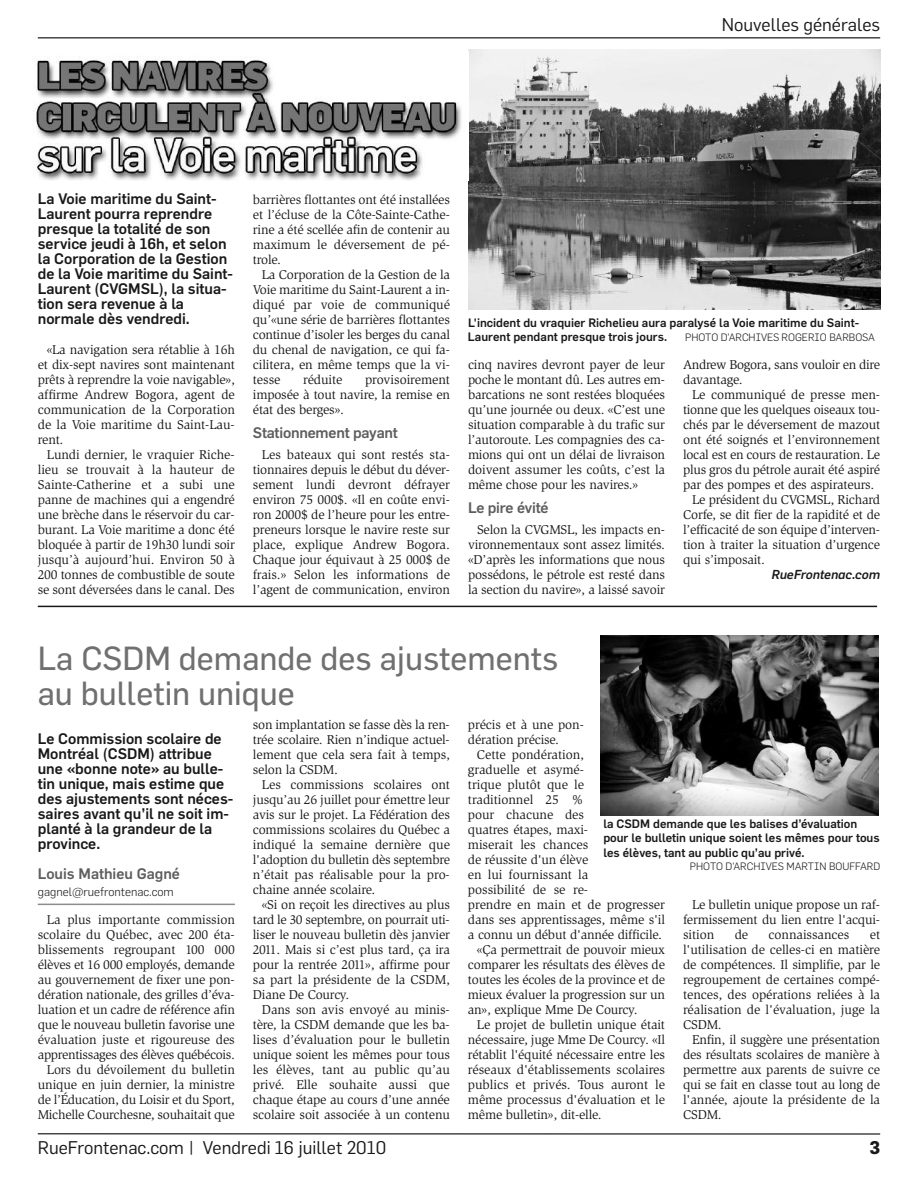
<style>
.page{position:relative;width:918px;height:1188px;background:#fff}
.page>*{position:absolute;margin:0;border:0;box-sizing:border-box;transform-origin:0 0}
.t1{font:32.85px/34.7px "Flama Basic";color:#707070}
.t2{font:18px "Flama";color:#191919}
.t3{font:700 18px "Flama";color:#191919}
.t4{font:500 15px/15px "Flama";color:#191919}
.t5{font:500 15px "Flama";letter-spacing:-.015em;color:#5e5e5e}
.t6{font:13.2px/15px "Slimbach Std";letter-spacing:-.015em;color:#191919;text-align:justify}
.t7{font:italic 500 12.75px "Flama";letter-spacing:-.005em;color:#191919}
.t8{font:500 12px/14.4px "Flama";color:#191919}
.t9{font:300 12px "Flama";color:#191919}
.t10{font:300 10.5px "Flama";color:#191919}
</style>
<div class="page">
<hr style="left:38px;top:37px;width:842px;height:2px;background:#474747">
<hr style="left:38px;top:1133px;width:842px;height:2px;background:#474747">
<hr style="left:38px;top:904px;width:197px;height:1px;background:#8c8c8c">
<img style="left:468px;top:50px;width:412px;height:259px">
<svg style="left:600px;top:635px;width:279px;height:1px"></svg>
<img style="left:600px;top:636px;width:279px;height:180px">
<img style="left:36px;top:60px;width:425px;height:120px">
<hr style="left:38px;top:606px;width:839px;height:1px;background:#191919">
<h2 class="t2" style="left:722px;top:16px;width:160px">Nouvelles générales</h2>
<p class="t4" style="left:38px;top:192px;width:197px">La Voie maritime du Saint-<br>Laurent pourra reprendre presque la totalité de son service jeudi à 16h, et selon la Corporation de la Gestion de la Voie maritime du Saint-<br>Laurent (CVGMSL), la situa&shy;tion sera revenue à la normale dès vendredi.</p>
<p class="t6" style="left:38px;top:343px;width:199px;text-indent:9px">«La navigation sera rétablie à 16h et dix-sept navires sont maintenant prêts à reprendre la voie navigable», affirme Andrew Bogora, agent de communication de la Corporation de la Voie maritime du Saint-Lau&shy;rent.</p>
<p class="t6" style="left:38px;top:448px;width:199px;text-indent:9px">Lundi dernier, le vraquier Riche&shy;lieu se trouvait à la hauteur de Sainte-Catherine et a subi une panne de machines qui a engendré une brèche dans le réservoir du car&shy;burant. La Voie maritime a donc été bloquée à partir de 19h30 lundi soir jusqu’à aujourd’hui. Environ 50 à 200 tonnes de combustible de soute se sont déversées dans le canal. Des</p>
<p class="t6" style="left:253px;top:193px;width:199px">barrières flottantes ont été installées et l’écluse de la Côte-Sainte-Cathe&shy;rine a été scellée afin de contenir au maximum le déversement de pé&shy;trole.</p>
<p class="t6" style="left:253px;top:268px;width:199px;text-indent:9px">La Corporation de la Gestion de la Voie maritime du Saint-Laurent a in&shy;diqué par voie de communiqué qu’«une série de barrières flottantes continue d’isoler les berges du canal du chenal de navigation, ce qui fa&shy;cilitera, en même temps que la vi&shy;tesse</p>
<p class="t6" style="left:303px;top:373px;width:41px">réduite</p>
<p class="t6" style="left:253px;top:373px;width:199px;text-indent:112px">provisoirement imposée à tout navire, la remise en état des berges».</p>
<p class="t5" style="left:253px;top:426px;width:147px">Stationnement payant</p>
<p class="t6" style="left:253px;top:448px;width:199px;text-indent:9px">Les bateaux qui sont restés sta&shy;tionnaires depuis le début du déver&shy;sement lundi devront défrayer environ 75 000$. «Il en coûte envi&shy;ron 2000$ de l’heure pour les entre&shy;preneurs lorsque le navire reste sur place, explique Andrew Bogora.<br>Chaque jour équivaut à 25 000$ de frais.» Selon les informations de l’agent de communication, environ</p>
<p class="t8" style="left:468px;top:316px;width:393px">L'incident du vraquier Richelieu aura paralysé la Voie maritime du Saint-<br>Laurent pendant presque trois jours.</p>
<p class="t10" style="left:685px;top:333px;width:191px">PHOTO D'ARCHIVES ROGERIO BARBOSA</p>
<p class="t6" style="left:468px;top:358px;width:199px">cinq navires devront payer de leur poche le montant dû. Les autres em&shy;barcations ne sont restées bloquées qu’une journée ou deux. «C’est une situation comparable à du trafic sur l’autoroute. Les compagnies des ca&shy;mions qui ont un délai de livraison doivent assumer les coûts, c’est la même chose pour les navires.»</p>
<p class="t5" style="left:468px;top:501px;width:82px">Le pire évité</p>
<p class="t6" style="left:468px;top:523px;width:199px;text-indent:9px">Selon la CVGMSL, les impacts en&shy;vironnementaux sont assez limités. «D’après les informations que nous possédons, le pétrole est resté dans la section du navire», a laissé savoir</p>
<p class="t6" style="left:683px;top:358px;width:199px">Andrew Bogora, sans vouloir en dire davantage.</p>
<p class="t6" style="left:692px;top:388px;width:189px">Le communiqué de presse men-</p>
<p class="t6" style="left:683px;top:403px;width:198px">tionne que les quelques oiseaux tou-</p>
<p class="t6" style="left:683px;top:418px;width:199px">chés par le déversement de mazout</p>
<p class="t6" style="left:683px;top:433px;width:199px">ont été soignés et l’environnement</p>
<p class="t6" style="left:683px;top:448px;width:199px">local est en cours de restauration. Le</p>
<p class="t6" style="left:683px;top:463px;width:199px">plus gros du pétrole aurait été aspiré</p>
<p class="t6" style="left:683px;top:478px;width:193px">par des pompes et des aspirateurs.</p>
<p class="t6" style="left:692px;top:493px;width:190px">Le président du CVGMSL, Richard</p>
<p class="t6" style="left:683px;top:508px;width:199px">Corfe, se dit fier de la rapidité et de</p>
<p class="t6" style="left:683px;top:523px;width:198px">l’efficacité de son équipe d’interven-</p>
<p class="t6" style="left:683px;top:538px;width:199px">tion à traiter la situation d’urgence</p>
<p class="t6" style="left:683px;top:553px;width:84px">qui s’imposait.</p>
<p class="t7" style="left:772px;top:568px;width:110px">RueFrontenac.com</p>
<h1 class="t1" style="left:38px;top:643px;width:522px">La CSDM demande des ajustements au bulletin unique</h1>
<p class="t4" style="left:38px;top:732px;width:197px">Le Commission scolaire de<br>Montréal (CSDM) attribue une «bonne note» au bulle&shy;tin unique, mais estime que des ajustements sont néces&shy;saires avant qu’il ne soit im&shy;planté à la grandeur de la province.</p>
<p class="t5" style="left:38px;top:867px;width:144px">Louis Mathieu Gagné</p>
<p class="t9" style="left:38px;top:886px;width:137px">gagnel@ruefrontenac.com</p>
<p class="t6" style="left:38px;top:913px;width:199px;text-align:right">La plus importante commission scolaire du Québec, avec 200 éta&shy;blissements regroupant 100 000 élèves et 16 000 employés, demande au gouvernement de fixer une pon&shy;dération nationale, des grilles d’éva&shy;luation et un cadre de référence afin que le nouveau bulletin favorise une évaluation juste et rigoureuse des apprentissages des élèves québécois.<br>Lors du dévoilement du bulletin unique en juin dernier, la ministre de l’Éducation, du Loisir et du Sport, Michelle Courchesne, souhaitait que</p>
<p class="t6" style="left:253px;top:718px;width:199px">son implantation se fasse dès la ren&shy;trée scolaire. Rien n’indique actuel&shy;lement que cela sera fait à temps, selon la CSDM.</p>
<p class="t6" style="left:253px;top:778px;width:199px;text-indent:9px">Les commissions scolaires ont jusqu’au 26 juillet pour émettre leur avis sur le projet. La Fédération des commissions scolaires du Québec a indiqué la semaine dernière que l'adoption du bulletin dès septembre n’était pas réalisable pour la pro&shy;chaine année scolaire.</p>
<p class="t6" style="left:253px;top:898px;width:199px;text-indent:9px">«Si on reçoit les directives au plus tard le 30 septembre, on pourrait uti&shy;liser le nouveau bulletin dès janvier 2011. Mais si c’est plus tard, ça ira pour la rentrée 2011», affirme pour sa part la présidente de la CSDM, Diane De Courcy.</p>
<p class="t6" style="left:253px;top:1003px;width:199px;text-indent:9px">Dans son avis envoyé au minis&shy;tère, la CSDM demande que les ba&shy;lises d’évaluation pour le bulletin unique soient les mêmes pour tous les élèves, tant au public qu’au privé. Elle souhaite aussi que chaque étape au cours d’une année scolaire soit associée à un contenu</p>
<h2 class="t2" style="left:38px;top:1139px;width:350px">RueFrontenac.com | Vendredi 16 juillet 2010</h2>
<p class="t6" style="left:468px;top:718px;width:117px">précis et à une pon&shy;dération précise.</p>
<p class="t6" style="left:477px;top:748px;width:109px">Cette pondération,</p>
<p class="t6" style="left:468px;top:763px;width:117px">graduelle et asymé-</p>
<p class="t6" style="left:468px;top:778px;width:118px">trique plutôt que le</p>
<p class="t6" style="left:468px;top:793px;width:118px">traditionnel 25 %</p>
<p class="t6" style="left:468px;top:808px;width:118px">pour chacune des</p>
<p class="t6" style="left:468px;top:823px;width:122px">quatres étapes, maxi-</p>
<p class="t6" style="left:468px;top:838px;width:122px">miserait les chances</p>
<p class="t6" style="left:468px;top:853px;width:122px">de réussite d'un élève</p>
<p class="t6" style="left:468px;top:868px;width:122px">en lui fournissant la</p>
<p class="t6" style="left:468px;top:883px;width:122px">possibilité de se re-</p>
<p class="t6" style="left:468px;top:898px;width:199px">prendre en main et de progresser</p>
<p class="t6" style="left:468px;top:913px;width:199px">dans ses apprentissages, même s'il</p>
<p class="t6" style="left:468px;top:928px;width:196px">a connu un début d'année difficile.</p>
<p class="t6" style="left:477px;top:943px;width:190px">«Ça permettrait de pouvoir mieux</p>
<p class="t6" style="left:468px;top:958px;width:199px">comparer les résultats des élèves de</p>
<p class="t6" style="left:468px;top:973px;width:199px">toutes les écoles de la province et de</p>
<p class="t6" style="left:468px;top:988px;width:199px">mieux évaluer la progression sur un</p>
<p class="t6" style="left:468px;top:1003px;width:171px">an», explique Mme De Courcy.</p>
<p class="t6" style="left:477px;top:1018px;width:190px">Le projet de bulletin unique était</p>
<p class="t6" style="left:468px;top:1033px;width:199px">nécessaire, juge Mme De Courcy. «Il</p>
<p class="t6" style="left:468px;top:1048px;width:199px">rétablit l'équité nécessaire entre les</p>
<p class="t6" style="left:468px;top:1063px;width:199px">réseaux d'établissements scolaires</p>
<p class="t6" style="left:468px;top:1078px;width:199px">publics et privés. Tous auront le</p>
<p class="t6" style="left:468px;top:1093px;width:199px">même processus d'évaluation et le</p>
<p class="t6" style="left:468px;top:1108px;width:135px">même bulletin», dit-elle.</p>
<p class="t8" style="left:603px;top:817px;width:278px">la CSDM demande que les balises d’évaluation pour le bulletin unique soient les mêmes pour tous les élèves, tant au public qu’au privé.</p>
<p class="t10" style="left:690px;top:861px;width:192px">PHOTO D'ARCHIVES MARTIN BOUFFARD</p>
<p class="t6" style="left:683px;top:898px;width:198px;text-indent:9px">Le bulletin unique propose un raf&shy;fermissement du lien entre l'acqui&shy;sition</p>
<p class="t6" style="left:735px;top:928px;width:15px">de</p>
<p class="t6" style="left:769px;top:928px;width:82px">connaissances</p>
<p class="t6" style="left:683px;top:928px;width:199px;text-indent:187px">et l'utilisation de celles-ci en matière de compétences. Il simplifie, par le regroupement de certaines compé&shy;tences, des opérations reliées à la réalisation de l'évaluation, juge la CSDM.</p>
<p class="t6" style="left:683px;top:1033px;width:199px;text-indent:9px">Enfin, il suggère une présentation des résultats scolaires de manière à permettre aux parents de suivre ce qui se fait en classe tout au long de l'année, ajoute la présidente de la CSDM.</p>
<h2 class="t3" style="left:869px;top:1140px;width:12px">3</h2>
</div>
